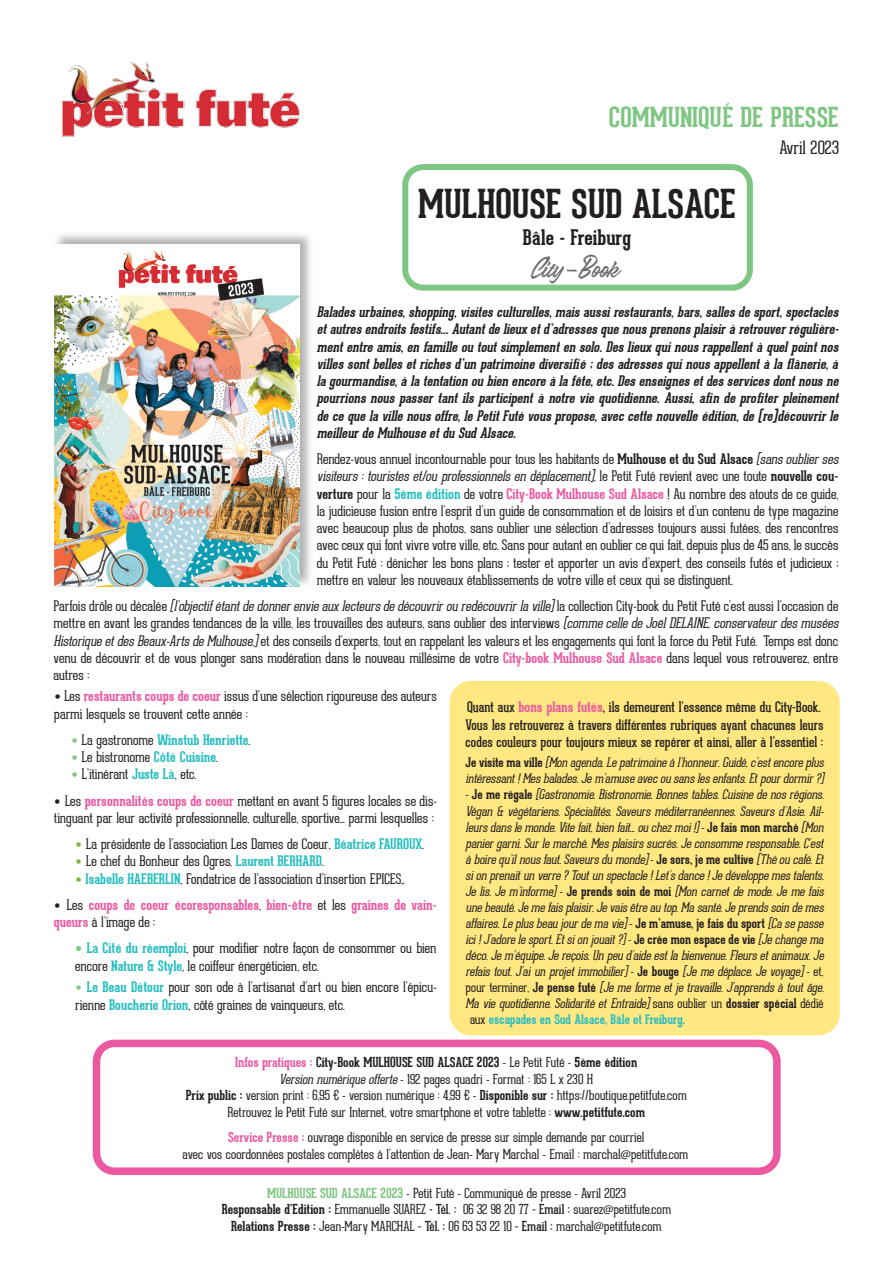
<style>
.page{position:relative;width:893px;height:1263px;background:#fff}
.page>*{position:absolute;margin:0;border:0;box-sizing:border-box;transform-origin:0 0}
.t1{font:700 39px "Geared Slab";color:#231f20}
.t2{font:700 27px "Geared Slab";color:#7ec681}
.t3{font:27px "Good Hood";color:#6c6d70}
.t4{font:700 21px "Geared Slab";color:#231f20}
.t5{font:100 18px "Geared Slab";color:#231f20}
.t6{font:100 14.25px/17.2px "Geared Slab";letter-spacing:-.005em;color:#231f20}
.t7{font:italic 700 14.25px/17.2px "Geared Slab";color:#231f20;text-align:justify}
.t8{font:14.25px/17.2px "Geared Slab";color:#231f20}
.t9{font:700 14.25px/17.2px "Geared Slab";color:#ec59a1}
.t10{font:700 14.25px "Geared Slab";color:#28bec0}
.t11{font:100 13.5px/16.5px "Geared Slab";letter-spacing:-.005em;color:#231f20;text-align:center}
.t12{font:italic 100 13.05px/16px "Geared Slab";color:#231f20}
.t13{font:700 13.05px "Geared Slab";color:#28bec0}
.s1{font-weight:700}
.s2{font-style:italic}
.s3{font-weight:700;color:#28bec0}
.s4{font-weight:700;color:#ec59a1}
.s5{font-family:"Calibri";font-weight:400}
.s6{font-family:"Calibri";font-weight:400;color:#7ec681}
.s7{font-weight:100;color:#231f20}
.s8{font-family:"Calibri";font-weight:400;color:#81b540}
.s9{font-family:"Calibri";font-weight:400;color:#231f20}
.s10{font-family:"Calibri";font-weight:700;color:#7ec681}
.s11{font-weight:700;font-style:normal}
.s12{font-style:normal}
.s13{font-weight:700;color:#7ec681}
.s14{font-weight:400}
</style>
<div class="page">
<img style="left:61px;top:61px;width:239px;height:76px">
<div style="left:52px;top:231px;width:262px;height:358px;background:#231f20;opacity:.35"></div>
<img style="left:54px;top:245px;width:246px;height:342px">
<div style="left:93px;top:1040px;width:688px;height:135px;border:8px solid #ec59a1;border-radius:18px"></div>
<div style="left:453px;top:684px;width:383px;height:348px;background:#ffe781;border-radius:18px"></div>
<div style="left:449px;top:681px;width:391px;height:354px;border:8px solid #ffe781;border-radius:18px"></div>
<div style="left:402px;top:164px;width:351px;height:127px;border:6px solid #7ec681;border-radius:18px"></div>
<h2 class="t2" style="left:609px;top:100px;width:231px">COMMUNIQUÉ DE PRESSE</h2>
<p class="t5" style="left:779px;top:137px;width:61px">Avril 2023</p>
<h1 class="t1" style="left:418px;top:179px;width:319px">MULHOUSE SUD ALSACE</h1>
<h3 class="t4" style="left:523px;top:224px;width:110px">Bâle - Freiburg</h3>
<h2 class="t3" style="left:533px;top:253px;width:90px">City-Book</h2>
<p class="t7" style="left:317px;top:303px;width:527px">Baladesurbaines,shopping,visitesculturelles,maisaussirestaurants,bars,sallesdesport,spectacles etautresendroitsfestifs...Autantdelieuxetd’adressesquenousprenonsplaisiràretrouverrégulière&shy;mententreamis,en familleoutoutsimplementen solo.Deslieuxquinousrappellentàquelpointnos villessontbellesetrichesd’un patrimoinediversifié;desadressesquinousappellentàlaflânerie,à lagourmandise,àlatentation oubien encoreàlafête,etc.Desenseignesetdesservicesdontnousne pourrions nous passer tant ils participent à notre vie quotidienne. Aussi, afin de profiter pleinement decequelavillenousoffre,lePetitFutévouspropose,aveccettenouvelleédition,de(re)découvrirle meilleurdeMulhouseetduSudAlsace.</p>
<p class="t6" style="left:317px;top:451px;width:526px">Rendez-vous annuel incontournable pour tous les habitants de <span class="s1">Mulhouse et du Sud Alsace</span> <span class="s2">(sansoublierses visiteurs:touristeset/ou professionnelsen déplacement)</span>, l e P e t i t F u t é r e v i e n t a v e c u n e t o u t e <span class="s1">n o u v e l l e c o u - verture</span> pour la <span class="s3">5ème édition</span> de votre <span class="s4">City-Book Mulhouse Sud Alsace</span> ! Au nombre des atouts de ce guide, la judicieuse fusion entre l’esprit d’un guide de consommation et de loisirs et d’un contenu de type magazine avec beaucoup plus de photos, sans oublier une sélection d’adresses toujours aussi futées, des rencontres avec ceux qui font vivre votre ville, etc. Sans pour autant en oublier ce qui fait, depuis plus de 45 ans, le succès du Petit Futé : dénicher les bons plans ; tester et apporter un avis d’expert, des conseils futés et judicieux ; mettre en valeur les nouveaux établissements de votre ville et ceux qui se distinguent.</p>
<p class="t6" style="left:54px;top:598px;width:789px">Parfois drôle ou décalée <span class="s2">(l’objectifétantdedonnerenvieauxlecteursdedécouvrirou redécouvrirlaville)</span>la collection City-book du Petit Futé c’est aussi l’occasion de mettre en avant les grandes tendances de la ville, les trouvailles des auteurs, sans oublier des interviews <span class="s2">(commecelledeJoëlDELAINE,conservateurdesmusées HistoriqueetdesBeaux-ArtsdeMulhouse.)</span>et des conseils d’experts, tout en rappelant les valeurs et les engagements qui font la force du Petit Futé. Temps est donc venu de découvrir et de vous plonger sans modération dans le nouveau millésime de votre <span class="s4">City-book Mulhouse Sud Alsace</span> dans lequel vous retrouverez, entre autres :</p>
<p class="t6" style="left:54px;top:688px;width:384px"><span class="s5">•</span> Les <span class="s4">restaurants coups de coeur</span> issus d’une sélection rigoureuse des auteurs parmi lesquels se trouvent cette année :</p>
<p class="t10" style="left:71px;top:731px;width:181px"><span class="s6">•</span> <span class="s7">La gastronome</span> Winstub Henriette<span class="s7">.</span></p>
<p class="t6" style="left:71px;top:749px;width:148px"><span class="s6">•</span> Le bistronome <span class="s3">Côté Cuisine</span>.</p>
<p class="t6" style="left:71px;top:766px;width:127px"><span class="s6">•</span> L’itinérant <span class="s3">Juste Là</span>, etc.</p>
<p class="t6" style="left:54px;top:792px;width:384px"><span class="s5">•</span> Les <span class="s4">personnalités coups de coeur</span> mettant en avant 5 figures locales se dis&shy;tinguant par leur activité professionnelle, culturelle, sportive... parmi lesquelles :</p>
<p class="t6" style="left:75px;top:836px;width:350px"><span class="s8">•</span> La présidente de l’association Les Dames de Coeur, <span class="s3">Béatrice FAUROUX</span>.</p>
<p class="t6" style="left:75px;top:853px;width:250px"><span class="s8">•</span> Le chef du Bonheur des Ogres, <span class="s3">Laurent BERHARD</span>.</p>
<p class="t6" style="left:75px;top:870px;width:331px"><span class="s8">•</span> <span class="s3">Isabelle HAEBERLIN</span>, Fondatrice de l’association d’insertion EPICES,.</p>
<p class="t9" style="left:54px;top:896px;width:384px"><span class="s9">•</span> <span class="s7">Les</span> coups de coeur écoresponsables<span class="s7">,</span> bien-être <span class="s7">et les</span> graines de vain&shy;queurs <span class="s7">à l’image de :</span></p>
<p class="t6" style="left:75px;top:940px;width:363px"><span class="s10">•</span> <span class="s3">La Cité du réemploi</span>, pour modifier notre façon de consommer ou bien encore <span class="s3">Nature &amp; Style</span>, le coiffeur énergéticien, etc.</p>
<p class="t6" style="left:75px;top:979px;width:363px"><span class="s6">•</span> <span class="s3">Le Beau Détour</span> pour son ode à l’artisanat d’art ou bien encore l’épicu&shy;rienne <span class="s3">Boucherie Orion</span>, côté graines de vainqueurs, etc.</p>
<p class="t8" style="left:465px;top:699px;width:360px">Quant aux <span class="s4">bons plans futés</span>, ils demeurent l’essence même du City-Book.<br>Vous les retrouverez à travers différentes rubriques ayant chacunes leurs codes couleurs pour toujours mieux se repérer et ainsi, aller à l’essentiel :</p>
<p class="t12" style="left:465px;top:755px;width:363px"><span class="s11">J e v i s i t e m a v i l l e</span> (Mon agenda.Lepatrimoineàl’honneur.Guidé,c’estencoreplus intéressant!Mesbalades.Jem’amuseavecou sanslesenfants.Etpourdormir?)</p>
<p class="t12" style="left:465px;top:787px;width:363px"><span class="s12">-</span> <span class="s11">J e m e r é g a l e</span> (Gastronomie.Bistronomie.Bonnestables.Cuisinedenosrégions.</p>
<p class="t12" style="left:465px;top:803px;width:362px">Végan &amp; végétariens. Spécialités. Saveurs méditerranéennes. Saveurs d’Asie. Ail-</p>
<p class="t12" style="left:465px;top:819px;width:362px">leursdanslemonde.Vitefait,bien fait...ou chezmoi!)<span class="s12">-</span> <span class="s11">J e f a i s m o n m a r c h é</span> (Mon</p>
<p class="t12" style="left:465px;top:835px;width:362px">paniergarni.Surlemarché.Mesplaisirssucrés.Jeconsommeresponsable.C’est</p>
<p class="t12" style="left:465px;top:851px;width:362px">àboirequ’ilnousfaut.Saveursdu monde)<span class="s12">-</span> <span class="s11">J e s o r s , j e m e c u l t i v e</span> (Théou café.Et</p>
<p class="t12" style="left:465px;top:867px;width:363px">sion prenaitun verre?Toutun spectacle!Let’sdance!Jedéveloppemestalents.</p>
<p class="t12" style="left:465px;top:883px;width:362px">Je lis. Je m’informe) <span class="s12">-</span> <span class="s11">J e p r e n d s s o i n d e m o i</span> (Mon carnet de mode. Je me fais</p>
<p class="t12" style="left:465px;top:899px;width:363px">unebeauté.Jemefaisplaisir.Jevaisêtreau top.Masanté.Jeprendssoin demes</p>
<p class="t12" style="left:465px;top:915px;width:362px">affaires.Leplusbeau jourdemavie)<span class="s12">-</span> <span class="s11">J e m ’ a m u s e , j e f a i s d u s p o r t</span> (Casepasse</p>
<p class="t12" style="left:465px;top:931px;width:362px">ici!J’adorelesport.Etsion jouait?)<span class="s12">-</span> <span class="s11">J e c r é e m o n e s p a c e d e v i e</span> (Jechangema</p>
<p class="t12" style="left:465px;top:948px;width:362px">déco.Jem’équipe.Jereçois.Un peu d’aideestlabienvenue.Fleursetanimaux.Je</p>
<p class="t12" style="left:465px;top:964px;width:359px">refaistout.J’aiun projetimmobilier)<span class="s12">-</span> <span class="s11">J e b o u g e</span> (Jemedéplace.Jevoyage)<span class="s12">- e t ,</span></p>
<p class="t12" style="left:465px;top:980px;width:363px"><span class="s12">p o u r t e r m i n e r ,</span> <span class="s11">J e p e n s e f u t é</span> (Jemeformeetjetravaille.J’apprendsàtoutâge.</p>
<p class="t12" style="left:465px;top:996px;width:359px">Ma vie quotidienne. Solidarité et Entraide) <span class="s12">s a n s o u b l i e r u n</span> <span class="s11">d o s s i e r s p é c i a l</span> <span class="s12">d é d i é</span></p>
<p class="t13" style="left:470px;top:1011px;width:217px"><span class="s7">aux</span> escapades en Sud Alsace, Bâle et Freiburg.</p>
<p class="t11" style="left:186px;top:1054px;width:503px"><span class="s4">Infos pratiques :</span> <span class="s1">City-Book MULHOUSE SUD ALSACE 2023</span> - Le Petit Futé - <span class="s1">5ème édition<br></span><span class="s2">Version numériqueofferte</span>- 192 pages quadri - Format : 165 L x 230 H<br><span class="s1">Prix public :</span> version print : 6,95 € - version numérique : 4,99 € - <span class="s1">Disponible sur :</span> https://boutique.petitfute.com Retrouvez le Petit Futé sur Internet, votre smartphone et votre tablette : <span class="s1">www.petitfute.com</span></p>
<p class="t11" style="left:183px;top:1129px;width:507px"><span class="s4">Service Presse :</span> ouvrage disponible en service de presse sur simple demande par courriel<br>avec vos coordonnées postales complètes à l’attention de Jean- Mary Marchal - Email : marchal@petitfute.com</p>
<p class="t11" style="left:222px;top:1185px;width:451px"><span class="s13">MULHOUSE SUD ALSACE 2023</span> - Petit Futé - Communiqué de presse - Avril 2023<br><span class="s1">Responsable d’Edition :</span> Emmanuelle SUAREZ <span class="s14">- Tél. :</span> 06 32 98 20 77 <span class="s14">- Email :</span> suarez@petitfute.com<br><span class="s1">Relations Presse :</span> Jean-Mary MARCHAL <span class="s14">- Tél. :</span> 06 63 53 22 10 <span class="s14">- Email :</span> marchal@petitfute.com</p>
</div>
